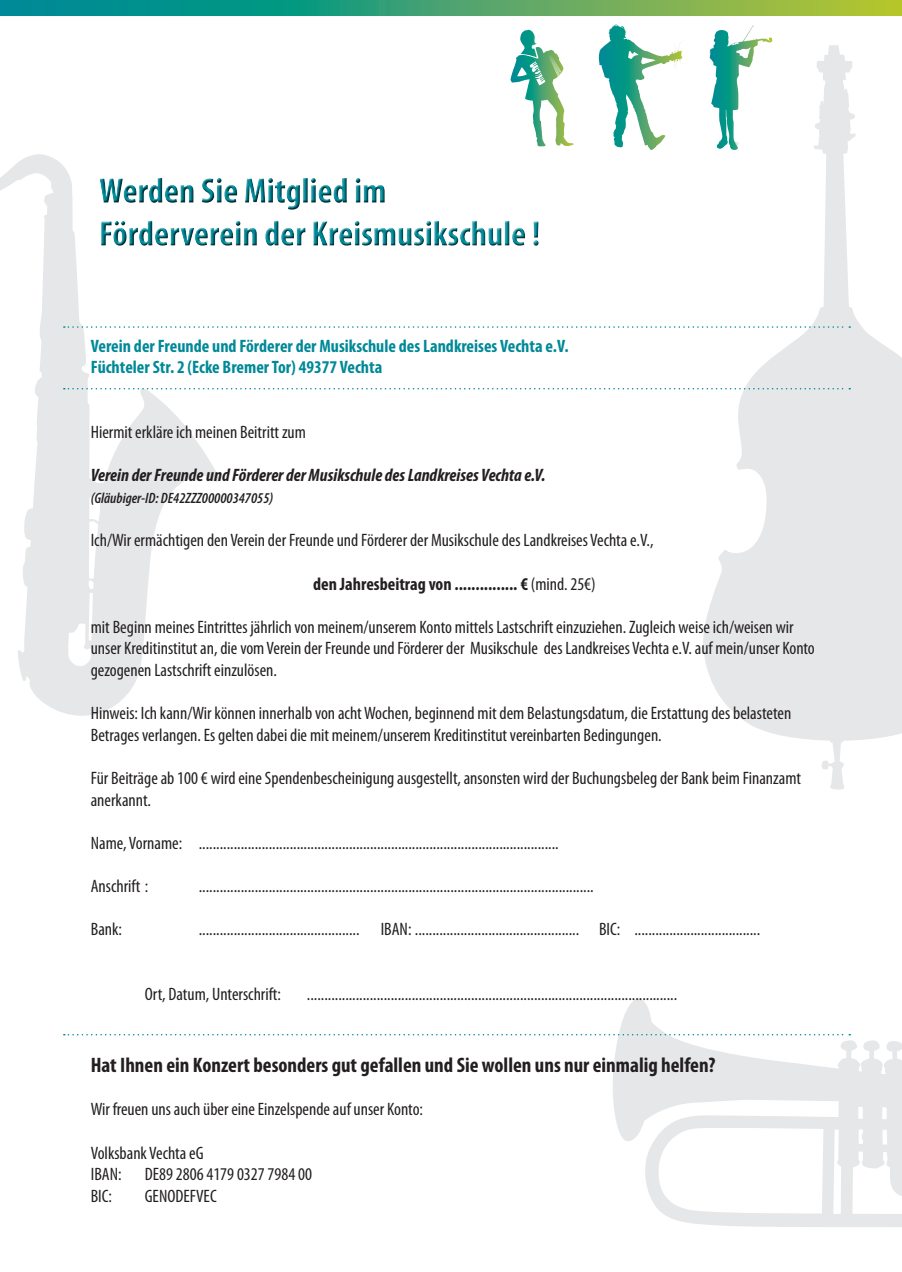
<style>
.page{position:relative;width:902px;height:1272px;background:#fff}
.page>*{position:absolute;margin:0;border:0;box-sizing:border-box;transform-origin:0 0}
.t1{font:700 condensed 21px "Myriad Pro";color:#231f20}
.t2{font:condensed 18px/21.6px "Myriad Pro";color:#231f20}
.t3{font:700 condensed 18px "Myriad Pro";color:#008998}
.t4{font:italic 700 condensed 18px "Myriad Pro";color:#231f20}
.t5{font:700 condensed 18px "Myriad Pro";color:#231f20}
.t6{font:italic 600 condensed 15px "Myriad Pro";color:#231f20}
.s1{font-weight:400}
</style>
<div class="page">
<svg style="left:605px;top:999px;width:296px;height:228px"></svg>
<svg style="left:702px;top:45px;width:199px;height:744px;fill:#e6e7e9"></svg>
<svg style="left:0;top:154px;width:219px;height:561px"></svg>
<svg style="left:3px;top:3px;width:895px;height:10px;background:#49a46b"></svg>
<svg style="left:64px;top:388px;width:786px;height:1px"></svg>
<svg style="left:64px;top:326px;width:786px;height:2px"></svg>
<svg style="left:708px;top:27px;width:44px;height:61px"></svg>
<svg style="left:598px;top:24px;width:36px;height:123px"></svg>
<svg style="left:510px;top:30px;width:47px;height:116px"></svg>
<div style="left:99px;top:178px;width:440px;height:70px;background:#231f20;opacity:.75"></div>
<svg style="left:64px;top:1033px;width:786px;height:2px"></svg>
<p class="t3" style="left:91px;top:334px;width:479px">Verein der Freunde und Förderer der Musikschule des Landkreises Vechta e.V.</p>
<p class="t3" style="left:91px;top:356px;width:293px">Füchteler Str. 2 (Ecke Bremer Tor) 49377 Vechta</p>
<p class="t2" style="left:91px;top:421px;width:217px">Hiermit erkläre ich meinen Beitritt zum</p>
<p class="t4" style="left:91px;top:464px;width:456px">Verein der Freunde und Förderer der Musikschule des Landkreises Vechta e.V.</p>
<p class="t6" style="left:91px;top:489px;width:184px">(Gläubiger-ID: DE42ZZZ00000347055)</p>
<p class="t2" style="left:91px;top:529px;width:564px">Ich/Wir ermächtigen den Verein der Freunde und Förderer der Musikschule des Landkreises Vechta e.V.,</p>
<p class="t5" style="left:313px;top:572px;width:284px">den Jahresbeitrag von ............... € <span class="s1">(mind. 25€)</span></p>
<p class="t2" style="left:91px;top:615px;width:725px">mit Beginn meines Eintrittes jährlich von meinem/unserem Konto mittels Lastschrift einzuziehen. Zugleich weise ich/weisen wir unser Kreditinstitut an, die vom Verein der Freunde und Förderer der Musikschule des Landkreises Vechta e.V. auf mein/unser Konto gezogenen Lastschrift einzulösen.</p>
<p class="t2" style="left:91px;top:702px;width:702px">Hinweis: Ich kann/Wir können innerhalb von acht Wochen, beginnend mit dem Belastungsdatum, die Erstattung des belasteten<br>Betrages verlangen. Es gelten dabei die mit meinem/unserem Kreditinstitut vereinbarten Bedingungen.</p>
<p class="t2" style="left:91px;top:767px;width:711px">Für Beiträge ab 100 € wird eine Spendenbescheinigung ausgestellt, ansonsten wird der Buchungsbeleg der Bank beim Finanzamt anerkannt.</p>
<p class="t2" style="left:91px;top:831px;width:469px">Name, Vorname: .......................................................................................................</p>
<p class="t2" style="left:91px;top:875px;width:59px">Anschrift :</p>
<p class="t2" style="left:199px;top:875px;width:396px">.................................................................................................................</p>
<p class="t2" style="left:91px;top:918px;width:33px">Bank:</p>
<p class="t2" style="left:199px;top:918px;width:563px">.............................................. IBAN: ............................................... BIC: ....................................</p>
<p class="t2" style="left:145px;top:983px;width:138px">Ort, Datum, Unterschrift:</p>
<p class="t2" style="left:307px;top:983px;width:372px">..........................................................................................................</p>
<p class="t1" style="left:91px;top:1051px;width:626px">Hat Ihnen ein Konzert besonders gut gefallen und Sie wollen uns nur einmalig helfen?</p>
<p class="t2" style="left:91px;top:1098px;width:334px">Wir freuen uns auch über eine Einzelspende auf unser Konto:</p>
<p class="t2" style="left:91px;top:1141px;width:114px">Volksbank Vechta eG</p>
<p class="t2" style="left:91px;top:1163px;width:32px">IBAN:</p>
<p class="t2" style="left:145px;top:1163px;width:169px">DE89 2806 4179 0327 7984 00</p>
<p class="t2" style="left:91px;top:1184px;width:23px">BIC:</p>
<p class="t2" style="left:145px;top:1184px;width:73px">GENODEFVEC</p>
</div>
